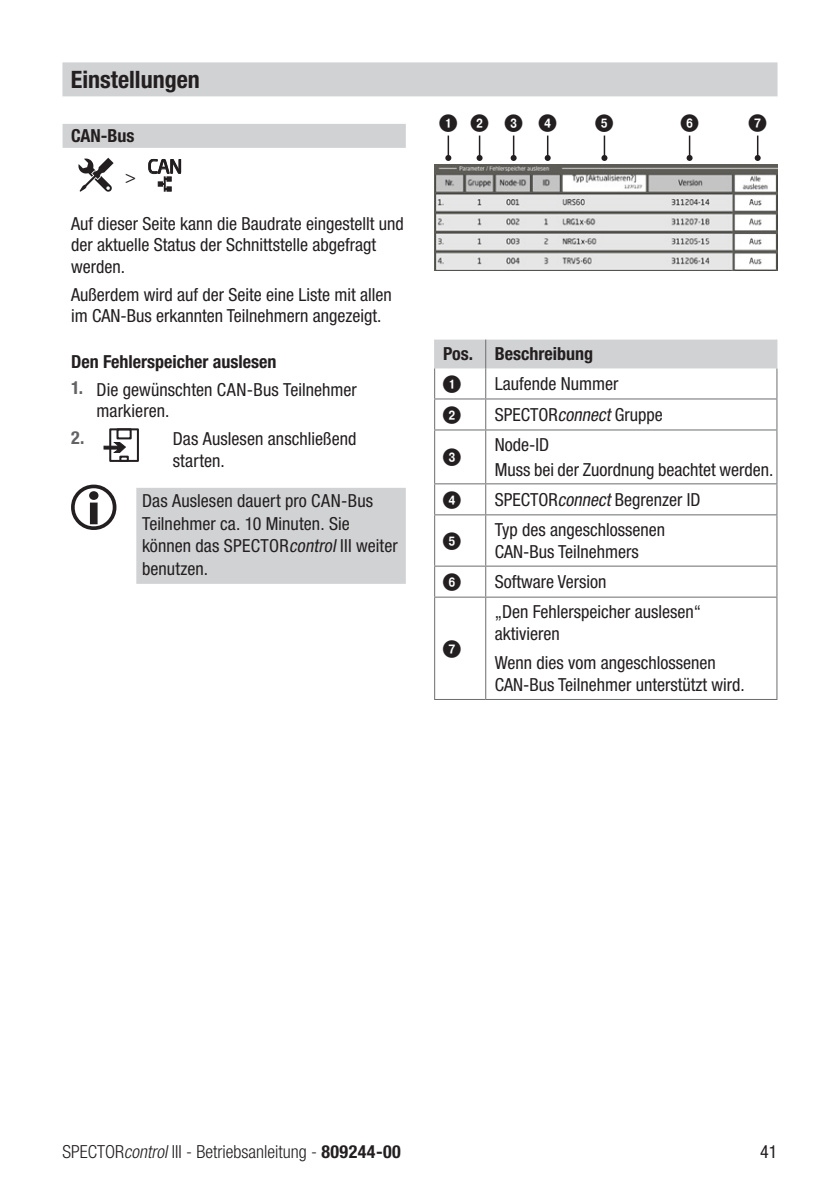
<style>
.page{position:relative;width:840px;height:1191px;background:#fff}
.page>*{position:absolute;margin:0;border:0;box-sizing:border-box;transform-origin:0 0}
.t1{font:700 condensed 24px "Helvetica Neue LT Pro";color:#231f20}
.t2{font:20px "Ziffern GESTRA";color:#231f20}
.t3{font:18.6px "Neo Sans Pro";color:#231f20}
.t4{font:condensed 18px/22.4px "Helvetica Neue LT Pro";color:#231f20}
.t5{font:700 condensed 18px "Helvetica Neue LT Pro";color:#231f20}
.t6{font:300 condensed 18px "Helvetica Neue LT Pro";color:#231f20}
.t7{font:700 condensed 18px "Helvetica Neue LT Pro";color:#636366}
.s1{font-weight:700;color:#636366}
.s2{font-style:italic}
.s3{font-weight:700}
</style>
<div class="page">
<div style="left:62px;top:62px;width:715px;height:34px;background:#d1d2d4"></div>
<div style="left:62px;top:124px;width:343px;height:24px;background:#d1d2d4"></div>
<div style="left:136px;top:488px;width:269px;height:96px;background:#d1d2d4"></div>
<svg style="left:78px;top:158px;width:35px;height:34px"></svg>
<svg style="left:148px;top:159px;width:33px;height:33px"></svg>
<svg style="left:104px;top:442px;width:21px;height:10px"></svg>
<div style="left:109px;top:428px;width:30px;height:34px;border:2px solid #231f20"></div>
<div style="left:116px;top:428px;width:16px;height:11px;border:2px solid #231f20"></div>
<div style="left:119px;top:455px;width:10px;height:7px;border:2px solid #231f20"></div>
<svg style="left:71px;top:484px;width:45px;height:46px"></svg>
<img style="left:434px;top:165px;width:343px;height:105px">
<hr style="left:447px;top:136px;width:2px;height:22px;background:#231f20">
<svg style="left:445px;top:155px;width:6px;height:6px"></svg>
<hr style="left:478px;top:136px;width:2px;height:22px;background:#231f20">
<svg style="left:476px;top:155px;width:6px;height:6px"></svg>
<hr style="left:512px;top:136px;width:2px;height:22px;background:#231f20">
<svg style="left:510px;top:155px;width:6px;height:6px"></svg>
<hr style="left:546px;top:136px;width:2px;height:22px;background:#231f20">
<svg style="left:544px;top:155px;width:6px;height:6px"></svg>
<hr style="left:603px;top:136px;width:2px;height:22px;background:#231f20">
<svg style="left:601px;top:155px;width:6px;height:6px"></svg>
<hr style="left:688px;top:136px;width:2px;height:22px;background:#231f20">
<svg style="left:686px;top:155px;width:6px;height:6px"></svg>
<hr style="left:756px;top:136px;width:2px;height:22px;background:#231f20">
<svg style="left:754px;top:155px;width:6px;height:6px"></svg>
<hr style="left:776px;top:368px;width:1px;height:30px;background:#6c6d70">
<hr style="left:434px;top:398px;width:51px;height:1px;background:#6c6d70">
<hr style="left:485px;top:398px;width:292px;height:1px;background:#6c6d70">
<hr style="left:776px;top:399px;width:1px;height:30px;background:#6c6d70">
<hr style="left:434px;top:429px;width:51px;height:1px;background:#6c6d70">
<hr style="left:485px;top:429px;width:292px;height:1px;background:#6c6d70">
<hr style="left:776px;top:430px;width:1px;height:53px;background:#6c6d70">
<hr style="left:434px;top:483px;width:51px;height:1px;background:#6c6d70">
<hr style="left:485px;top:483px;width:292px;height:1px;background:#6c6d70">
<hr style="left:776px;top:484px;width:1px;height:30px;background:#6c6d70">
<hr style="left:434px;top:514px;width:51px;height:1px;background:#6c6d70">
<hr style="left:485px;top:514px;width:292px;height:1px;background:#6c6d70">
<hr style="left:776px;top:515px;width:1px;height:50px;background:#6c6d70">
<hr style="left:434px;top:565px;width:51px;height:1px;background:#6c6d70">
<hr style="left:485px;top:565px;width:292px;height:1px;background:#6c6d70">
<hr style="left:776px;top:566px;width:1px;height:30px;background:#6c6d70">
<hr style="left:434px;top:596px;width:51px;height:1px;background:#6c6d70">
<hr style="left:485px;top:596px;width:292px;height:1px;background:#6c6d70">
<hr style="left:776px;top:597px;width:1px;height:102px;background:#6c6d70">
<hr style="left:434px;top:699px;width:51px;height:1px;background:#6c6d70">
<hr style="left:485px;top:699px;width:292px;height:1px;background:#6c6d70">
<hr style="left:434px;top:368px;width:1px;height:30px;background:#6c6d70">
<hr style="left:434px;top:399px;width:1px;height:30px;background:#6c6d70">
<hr style="left:434px;top:430px;width:1px;height:53px;background:#6c6d70">
<hr style="left:434px;top:484px;width:1px;height:30px;background:#6c6d70">
<hr style="left:434px;top:515px;width:1px;height:50px;background:#6c6d70">
<hr style="left:434px;top:566px;width:1px;height:30px;background:#6c6d70">
<hr style="left:434px;top:597px;width:1px;height:102px;background:#6c6d70">
<div style="left:434px;top:339px;width:343px;height:29px;background:#d1d2d4"></div>
<hr style="left:485px;top:368px;width:1px;height:30px;background:#6c6d70">
<hr style="left:485px;top:399px;width:1px;height:30px;background:#6c6d70">
<hr style="left:485px;top:430px;width:1px;height:53px;background:#6c6d70">
<hr style="left:485px;top:484px;width:1px;height:30px;background:#6c6d70">
<hr style="left:485px;top:515px;width:1px;height:50px;background:#6c6d70">
<hr style="left:485px;top:566px;width:1px;height:30px;background:#6c6d70">
<hr style="left:485px;top:597px;width:1px;height:102px;background:#6c6d70">
<h1 class="t1" style="left:71px;top:65px;width:130px">Einstellungen</h1>
<p class="t5" style="left:71px;top:125px;width:65px">CAN-Bus</p>
<p class="t4" style="left:125px;top:165px;width:12px">&gt;</p>
<p class="t3" style="left:147px;top:155px;width:36px">CAN</p>
<p class="t4" style="left:71px;top:212px;width:334px;line-height:21.6px">Auf dieser Seite kann die Baudrate eingestellt und der aktuelle Status der Schnittstelle abgefragt werden.</p>
<p class="t4" style="left:71px;top:283px;width:322px;line-height:21.6px">Außerdem wird auf der Seite eine Liste mit allen im CAN-Bus erkannten Teilnehmern angezeigt.</p>
<p class="t5" style="left:71px;top:350px;width:207px">Den Fehlerspeicher auslesen</p>
<p class="t4" style="left:97px;top:378px;width:261px;line-height:21.6px;text-indent:-26px"><span class="s1">1.</span> Die gewünschten CAN-Bus Teilnehmer markieren.</p>
<p class="t7" style="left:71px;top:426px;width:15px">2.</p>
<p class="t4" style="left:172px;top:428px;width:185px;line-height:21.6px">Das Auslesen anschließend starten.</p>
<p class="t4" style="left:142px;top:489px;width:257px">Das Auslesen dauert pro CAN-Bus<br>Teilnehmer ca. 10 Minuten. Sie können das SPECTOR<span class="s2">control</span>III weiter benutzen.</p>
<p class="t2" style="left:439px;top:113px;width:118px">1234</p>
<p class="t2" style="left:595px;top:113px;width:19px">5</p>
<p class="t2" style="left:680px;top:113px;width:19px">6</p>
<p class="t2" style="left:748px;top:113px;width:19px">7</p>
<p class="t5" style="left:443px;top:343px;width:151px">Pos. Beschreibung</p>
<p class="t2" style="left:443px;top:374px;width:19px">1</p>
<p class="t4" style="left:494px;top:372px;width:125px">Laufende Nummer</p>
<p class="t2" style="left:443px;top:405px;width:19px">2</p>
<p class="t4" style="left:494px;top:403px;width:169px">SPECTOR<span class="s2">connect</span>Gruppe</p>
<p class="t2" style="left:443px;top:448px;width:19px">3</p>
<p class="t4" style="left:494px;top:432px;width:280px;line-height:25px">Node-ID<br>Muss bei der Zuordnung beachtet werden.</p>
<p class="t2" style="left:443px;top:490px;width:19px">4</p>
<p class="t4" style="left:494px;top:488px;width:207px">SPECTOR<span class="s2">connect</span>Begrenzer ID</p>
<p class="t2" style="left:443px;top:531px;width:19px">5</p>
<p class="t4" style="left:494px;top:518px;width:172px">Typ des angeschlossenen<br>CAN-Bus Teilnehmers</p>
<p class="t2" style="left:443px;top:572px;width:19px">6</p>
<p class="t4" style="left:494px;top:570px;width:113px">Software Version</p>
<p class="t2" style="left:443px;top:639px;width:19px">7</p>
<p class="t4" style="left:494px;top:600px;width:208px">„Den Fehlerspeicher auslesen“ aktivieren</p>
<p class="t4" style="left:494px;top:651px;width:251px">Wenn dies vom angeschlossenen<br>CAN-Bus Teilnehmer unterstützt wird.</p>
<p class="t6" style="left:62px;top:1141px;width:340px">SPECTOR<span class="s2">control</span>III - Betriebsanleitung - <span class="s3">809244-00</span></p>
<p class="t4" style="left:759px;top:1140px;width:19px">41</p>
</div>
